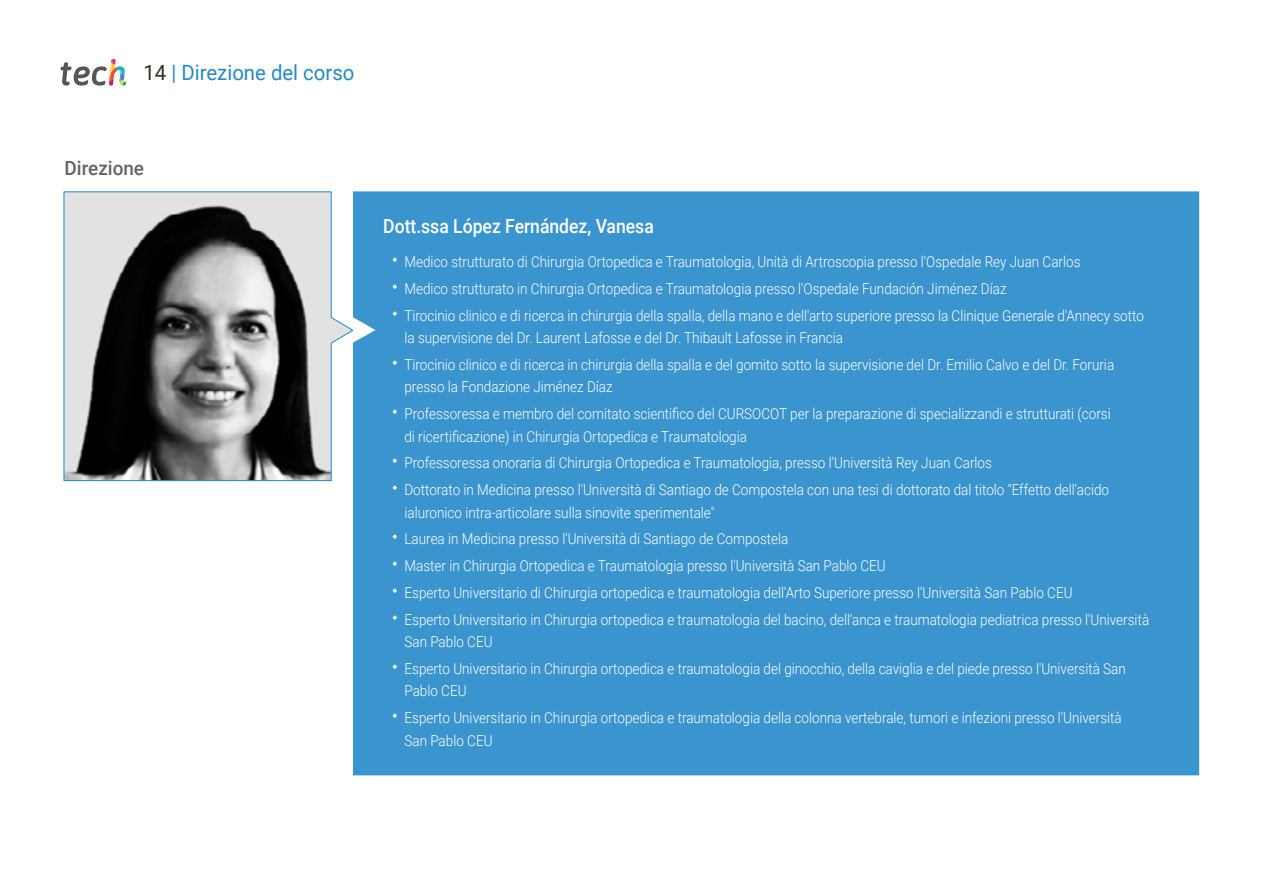
<style>
.page{position:relative;width:1263px;height:893px;background:#fff}
.page>*{position:absolute;margin:0;border:0;box-sizing:border-box;transform-origin:0 0}
.t1{font:21px "Roboto";color:#2488c9}
.t2{font:500 19.5px "Roboto";color:#fff;scale:.9 1}
.t3{font:500 19.5px "Roboto";color:#61646a}
.t4{font:300 15px/26.7px "Roboto";color:#fff;scale:.9 1}
.s1{color:#312e20}
</style>
<div class="page">
<svg style="left:61px;top:59px;width:65px;height:27px"></svg>
<div style="left:353px;top:191px;width:846px;height:584px;background:#3a94ce"></div>
<svg style="left:64px;top:191px;width:289px;height:290px;background:#878889"></svg>
<svg style="left:393px;top:257px;width:4px;height:5px"></svg>
<svg style="left:393px;top:284px;width:4px;height:5px"></svg>
<svg style="left:393px;top:311px;width:4px;height:5px"></svg>
<svg style="left:393px;top:360px;width:4px;height:5px"></svg>
<svg style="left:393px;top:409px;width:4px;height:5px"></svg>
<svg style="left:393px;top:458px;width:4px;height:5px"></svg>
<svg style="left:393px;top:485px;width:4px;height:5px"></svg>
<svg style="left:393px;top:534px;width:4px;height:5px"></svg>
<svg style="left:393px;top:561px;width:4px;height:5px"></svg>
<svg style="left:393px;top:588px;width:4px;height:5px"></svg>
<svg style="left:393px;top:615px;width:4px;height:5px"></svg>
<svg style="left:393px;top:664px;width:4px;height:5px"></svg>
<svg style="left:393px;top:713px;width:4px;height:5px"></svg>
<h1 class="t1" style="left:144px;top:57px;width:213px"><span class="s1">14</span> | Direzione del corso</h1>
<h2 class="t3" style="left:65px;top:154px;width:81px">Direzione</h2>
<h2 class="t2" style="left:383px;top:212px;width:302px">Dott.ssa López Fernández, Vanesa</h2>
<p class="t4" style="left:404px;top:248px;width:823px">Medico strutturato di Chirurgia Ortopedica e Traumatologia, Unità di Artroscopia presso l'Ospedale Rey Juan Carlos<br>Medico strutturato in Chirurgia Ortopedica e Traumatologia presso l'Ospedale Fundación Jiménez Díaz<br>Tirocinio clinico e di ricerca in chirurgia della spalla, della mano e dell'arto superiore presso la Clinique Generale d'Annecy sotto</p>
<p class="t4" style="left:404px;top:324px;width:790px">la supervisione del Dr. Laurent Lafosse e del Dr. Thibault Lafosse in Francia<br>Tirocinio clinico e di ricerca in chirurgia della spalla e del gomito sotto la supervisione del Dr. Emilio Calvo e del Dr. Foruria</p>
<p class="t4" style="left:404px;top:373px;width:786px">presso la Fondazione Jiménez Díaz<br>Professoressa e membro del comitato scientifico del CURSOCOT per la preparazione di specializzandi e strutturati (corsi</p>
<p class="t4" style="left:404px;top:422px;width:784px">di ricertificazione) in Chirurgia Ortopedica e Traumatologia<br>Professoressa onoraria di Chirurgia Ortopedica e Traumatologia, presso l’Università Rey Juan Carlos<br>Dottorato in Medicina presso l'Università di Santiago de Compostela con una tesi di dottorato dal titolo "Effetto dell'acido</p>
<p class="t4" style="left:404px;top:498px;width:829px">ialuronico intra-articolare sulla sinovite sperimentale"<br>Laurea in Medicina presso l'Università di Santiago de Compostela<br>Master in Chirurgia Ortopedica e Traumatologia presso l'Università San Pablo CEU<br>Esperto Universitario di Chirurgia ortopedica e traumatologia dell'Arto Superiore presso l’Università San Pablo CEU<br>Esperto Universitario in Chirurgia ortopedica e traumatologia del bacino, dell'anca e traumatologia pediatrica presso l'Università</p>
<p class="t4" style="left:404px;top:628px;width:803px">San Pablo CEU<br>Esperto Universitario in Chirurgia ortopedica e traumatologia del ginocchio, della caviglia e del piede presso l'Università San</p>
<p class="t4" style="left:404px;top:677px;width:799px">Pablo CEU<br>Esperto Universitario in Chirurgia ortopedica e traumatologia della colonna vertebrale, tumori e infezioni presso l'Università</p>
<p class="t4" style="left:404px;top:726px;width:99px">San Pablo CEU</p>
</div>
